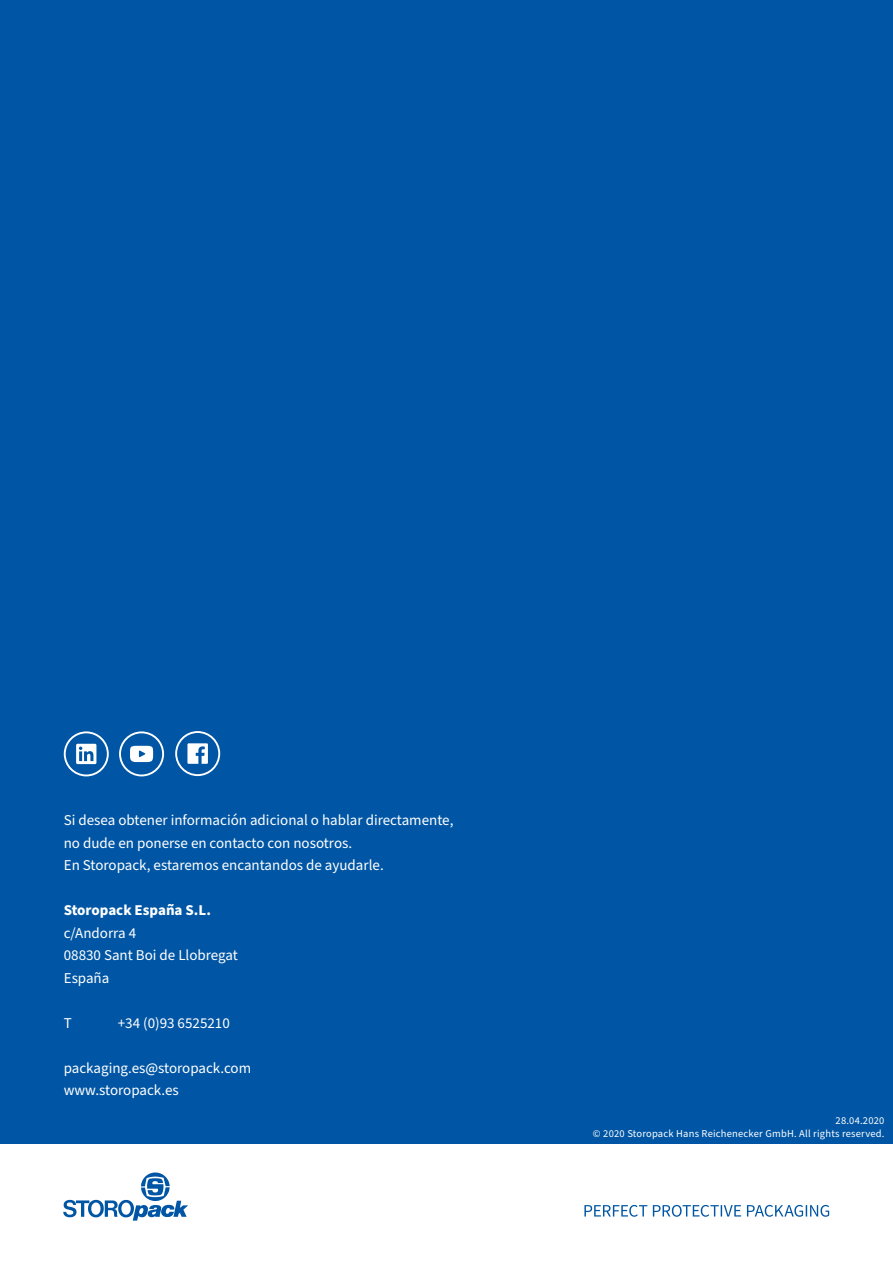
<style>
.page{position:relative;width:893px;height:1263px;background:#fff}
.page>*{position:absolute;margin:0;border:0;box-sizing:border-box;transform-origin:0 0}
.t1{font:15px/22.5px "Source Sans Pro";color:#fff}
.t2{font:700 15px "Source Sans Pro";color:#fff}
.t3{font:10.5px "Source Sans Pro";letter-spacing:.02em;color:#fff}
</style>
<div class="page">
<div style="left:0;top:0;width:893px;height:1144px;background:#0056a4"></div>
<svg style="left:119px;top:731px;width:45px;height:45px"></svg>
<svg style="left:64px;top:731px;width:45px;height:45px"></svg>
<svg style="left:175px;top:731px;width:45px;height:45px"></svg>
<svg style="left:584px;top:1205px;width:245px;height:12px"></svg>
<svg style="left:63px;top:1172px;width:125px;height:48px"></svg>
<p class="t1" style="left:64px;top:809px;width:391px">Si desea obtener información adicional o hablar directamente, no dude en ponerse en contacto con nosotros.</p>
<p class="t1" style="left:64px;top:854px;width:321px">En Storopack, estaremos encantandos de ayudarle.</p>
<p class="t2" style="left:64px;top:900px;width:149px">Storopack España S.L.</p>
<p class="t1" style="left:64px;top:922px;width:74px">c/Andorra 4</p>
<p class="t1" style="left:64px;top:944px;width:176px">08830 Sant Boi de Llobregat</p>
<p class="t1" style="left:64px;top:967px;width:47px">España</p>
<p class="t1" style="left:64px;top:1012px;width:10px">T</p>
<p class="t1" style="left:118px;top:1012px;width:114px">+34 (0)93 6525210</p>
<p class="t1" style="left:64px;top:1057px;width:189px">packaging.es@storopack.com</p>
<p class="t1" style="left:64px;top:1079px;width:117px">www.storopack.es</p>
<p class="t3" style="left:836px;top:1113px;width:50px">28.04.2020</p>
<p class="t3" style="left:593px;top:1127px;width:293px">© 2020 Storopack Hans Reichenecker GmbH. All rights reserved.</p>
</div>
